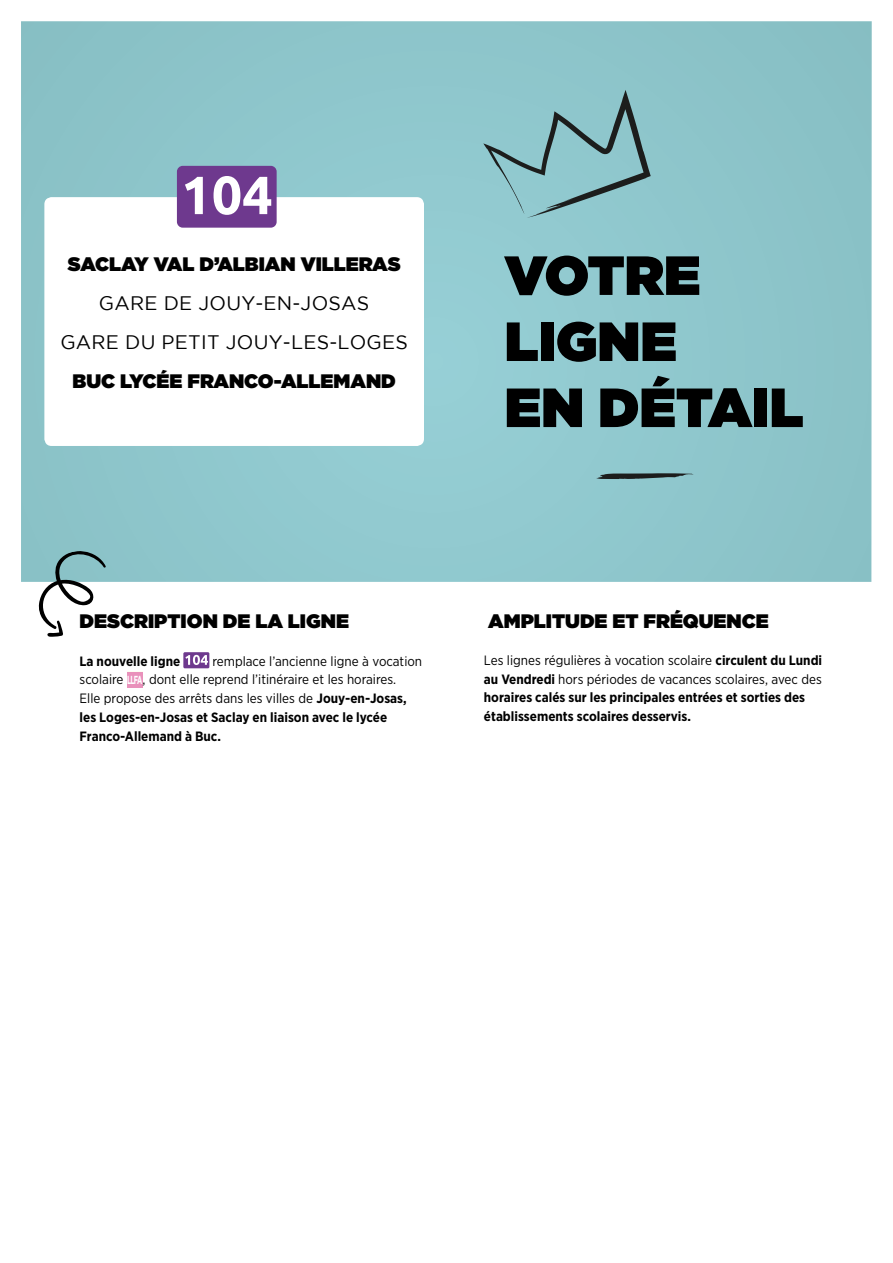
<style>
.page{position:relative;width:893px;height:1263px;background:#fff}
.page>*{position:absolute;margin:0;border:0;box-sizing:border-box;transform-origin:0 0}
.t1{font:900 55.05px/66px "Gotham";color:#000}
.t2{font:900 19.5px "Gotham";color:#000}
.t3{font:19.5px/39px "Gotham";letter-spacing:.015em;color:#000;text-align:center}
.t4{font:13.5px/18.9px "Gotham Narrow";color:#000}
.t5{font:700 13.5px/18.9px "Gotham Narrow";color:#000}
.s1{font-weight:700;font-size:11.7px;color:#fff}
.s2{font-weight:700}
.s3{font-weight:400}
</style>
<div class="page">
<div style="left:21px;top:21px;width:851px;height:561px;background:#8ec6cb"></div>
<div style="left:44px;top:197px;width:380px;height:249px;background:#fff;border-radius:7px"></div>
<div style="left:177px;top:166px;width:100px;height:62px;background:#6e398e;border-radius:6px"></div>
<svg style="left:185px;top:177px;width:18px;height:37px"></svg>
<svg style="left:214px;top:176px;width:57px;height:39px"></svg>
<div style="left:183px;top:652px;width:26px;height:16px;background:#6e398e;border-radius:2px"></div>
<svg style="left:185px;top:655px;width:23px;height:10px"></svg>
<div style="left:127px;top:672px;width:16px;height:15px;background:#e991bb"></div>
<svg style="left:596px;top:473px;width:98px;height:6px"></svg>
<svg style="left:483px;top:90px;width:168px;height:128px"></svg>
<svg style="left:38px;top:551px;width:68px;height:86px"></svg>
<h2 class="t2" style="left:68px;top:253px;width:334px">SACLAY VAL D’ALBIAN VILLERAS</h2>
<h2 class="t3" style="left:60px;top:283px;width:349px">GARE DE JOUY-EN-JOSAS<br>GARE DU PETIT JOUY-LES-LOGES</h2>
<h2 class="t2" style="left:73px;top:370px;width:325px">BUC LYCÉE FRANCO-ALLEMAND</h2>
<h1 class="t1" style="left:505px;top:241px;width:300px">VOTRE<br>LIGNE<br>EN DÉTAIL</h1>
<h2 class="t2" style="left:80px;top:610px;width:271px">DESCRIPTION DE LA LIGNE</h2>
<p class="t5" style="left:80px;top:651px;width:102px">La nouvelle ligne</p>
<p class="t4" style="left:80px;top:651px;width:344px;text-indent:133px">remplace l’ancienne ligne à vocation scolaire <span class="s1">LLFA</span>, dont elle reprend l’itinéraire et les horaires.<br>Elle propose des arrêts dans les villes de <span class="s2">Jouy-en-Josas, les Loges-en-Josas et Saclay en liaison avec le lycée Franco-Allemand à Buc.</span></p>
<h2 class="t2" style="left:488px;top:610px;width:282px">AMPLITUDE ET FRÉQUENCE</h2>
<p class="t5" style="left:484px;top:650px;width:340px"><span class="s3">Les lignes régulières à vocation scolaire</span> circulent du Lundi au Vendredi <span class="s3">hors périodes de vacances scolaires, avec des </span>horaires calés sur les principales entrées et sorties des établissements scolaires desservis.</p>
</div>
